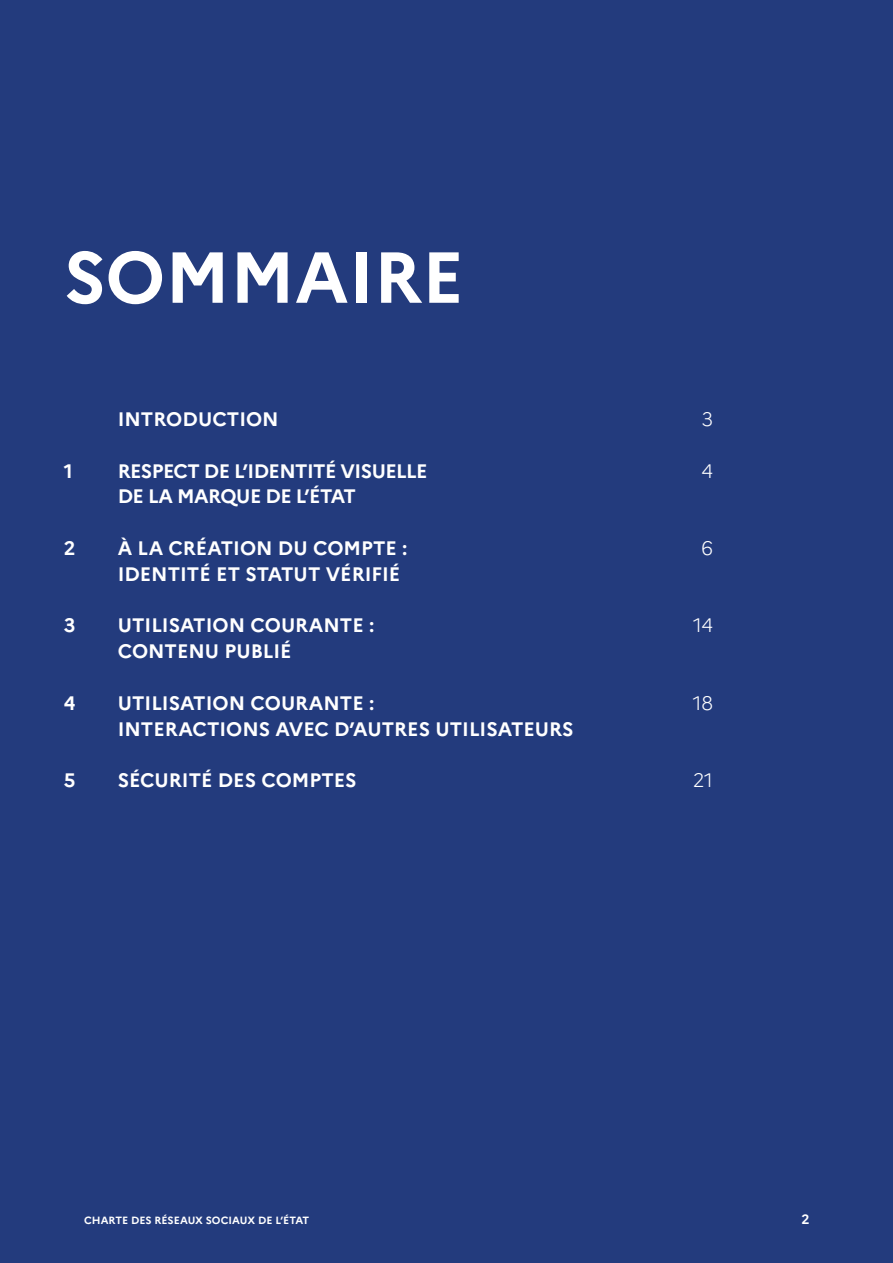
<style>
.page{position:relative;width:893px;height:1263px;background:#233b7d}
.page>*{position:absolute;margin:0;border:0;box-sizing:border-box;transform-origin:0 0}
.t1{font:700 72px "Marianne";color:#fff}
.t2{font:700 19.5px/25.8px "Marianne";color:#fff}
.t3{font:700 19.5px/25.8px "Marianne";letter-spacing:-.03em;color:#fff}
.t4{font:300 19.5px "Marianne";color:#fff}
.t5{font:700 13.5px "Marianne";color:#fff}
.t6{font:700 10.5px "Marianne";color:#fff}
</style>
<div class="page">
<h1 class="t1" style="left:64px;top:233px;width:402px">SOMMAIRE</h1>
<p class="t2" style="left:64px;top:458px;width:11px">1</p>
<p class="t2" style="left:64px;top:535px;width:13px">2</p>
<p class="t2" style="left:64px;top:613px;width:13px">3</p>
<p class="t2" style="left:64px;top:690px;width:13px">4</p>
<p class="t2" style="left:64px;top:767px;width:13px">5</p>
<p class="t2" style="left:118px;top:406px;width:163px">INTRODUCTION</p>
<p class="t3" style="left:118px;top:458px;width:311px">RESPECT DE L’IDENTITÉ VISUELLE<br>DE LA MARQUE DE L’ÉTAT</p>
<p class="t2" style="left:118px;top:535px;width:291px">À LA CRÉATION DU COMPTE :<br>IDENTITÉ ET STATUT VÉRIFIÉ</p>
<p class="t2" style="left:118px;top:613px;width:258px">UTILISATION COURANTE :<br>CONTENU PUBLIÉ</p>
<p class="t2" style="left:118px;top:690px;width:457px">UTILISATION COURANTE :<br>INTERACTIONS AVEC D’AUTRES UTILISATEURS</p>
<p class="t2" style="left:118px;top:767px;width:240px">SÉCURITÉ DES COMPTES</p>
<p class="t4" style="left:702px;top:407px;width:13px">3</p>
<p class="t4" style="left:702px;top:459px;width:13px">4</p>
<p class="t4" style="left:702px;top:536px;width:13px">6</p>
<p class="t4" style="left:693px;top:614px;width:22px">14</p>
<p class="t4" style="left:693px;top:691px;width:22px">18</p>
<p class="t4" style="left:693px;top:768px;width:22px">21</p>
<p class="t6" style="left:84px;top:1214px;width:227px">CHARTE DES RÉSEAUX SOCIAUX DE L’ÉTAT</p>
<p class="t5" style="left:801px;top:1211px;width:10px">2</p>
</div>
